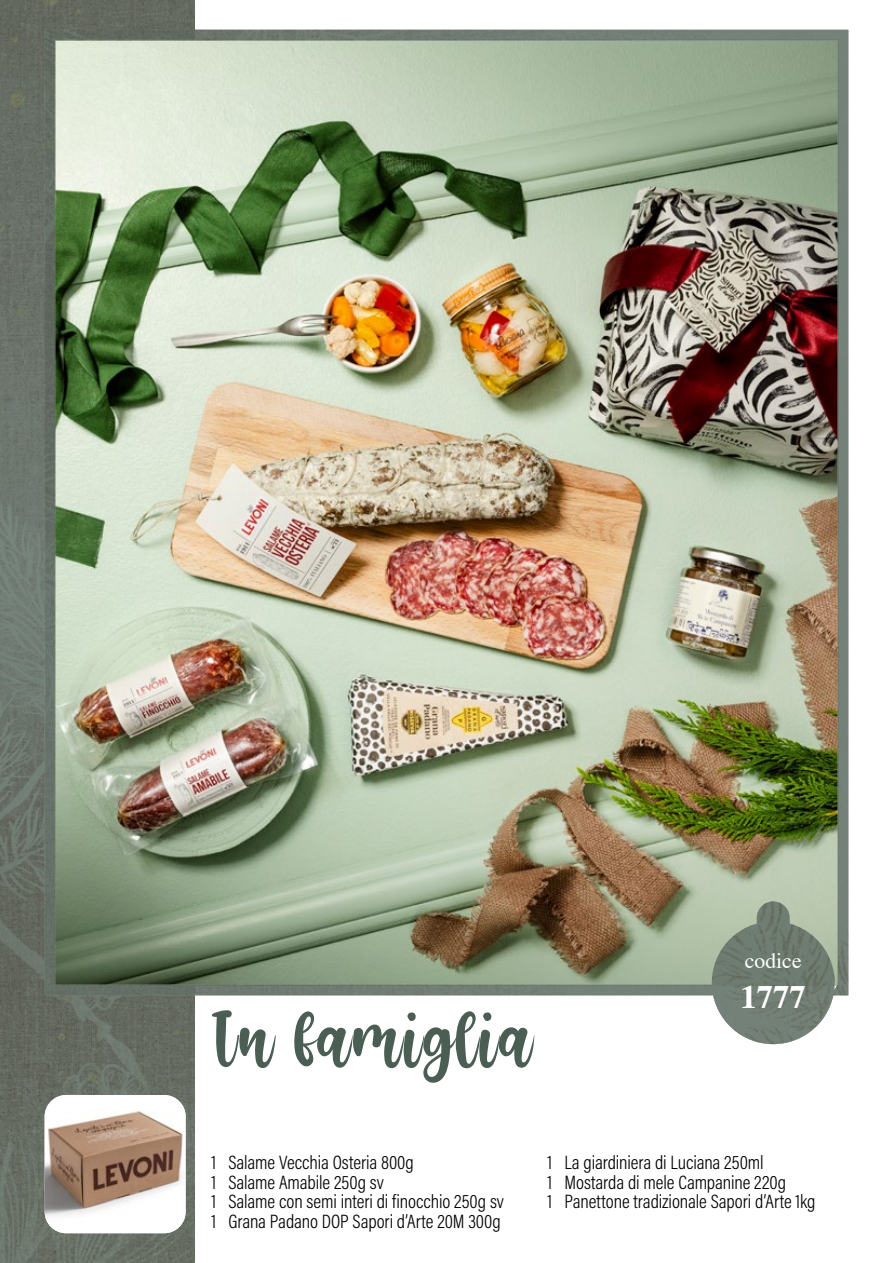
<style>
.page{position:relative;width:893px;height:1263px;background:#fff}
.page>*{position:absolute;margin:0;border:0;box-sizing:border-box;transform-origin:0 0}
.t1{font:63px "Winter Christmas";letter-spacing:.03em;color:#4a5e54}
.t2{font:700 32.7px "Times";color:#fff}
.t3{font:21.75px "Times";color:#fff}
.t4{font:19.5px/19.5px "Acumin Variable Concept";letter-spacing:-.005em;color:#000}
</style>
<div class="page">
<svg style="left:0;top:0;width:194px;height:1263px;background:#697067"></svg>
<img style="left:45px;top:1095px;width:141px;height:138px">
<img style="left:45px;top:30px;width:803px;height:1014px">
<h1 class="t1" style="left:211px;top:994px;width:324px">In famiglia</h1>
<p class="t3" style="left:745px;top:941px;width:58px">codice</p>
<h2 class="t2" style="left:740px;top:965px;width:67px">1777</h2>
<p class="t4" style="left:211px;top:1152px;width:294px">1 Salame Vecchia Osteria 800g<br>1 Salame Amabile 250g sv<br>1 Salame con semi interi di finocchio 250g sv 1 Grana Padano DOP Sapori d’Arte 20M 300g</p>
<p class="t4" style="left:547px;top:1152px;width:270px">1 La giardiniera di Luciana 250ml<br>1 Mostarda di mele Campanine 220g<br>1 Panettone tradizionale Sapori d’Arte 1kg</p>
</div>
